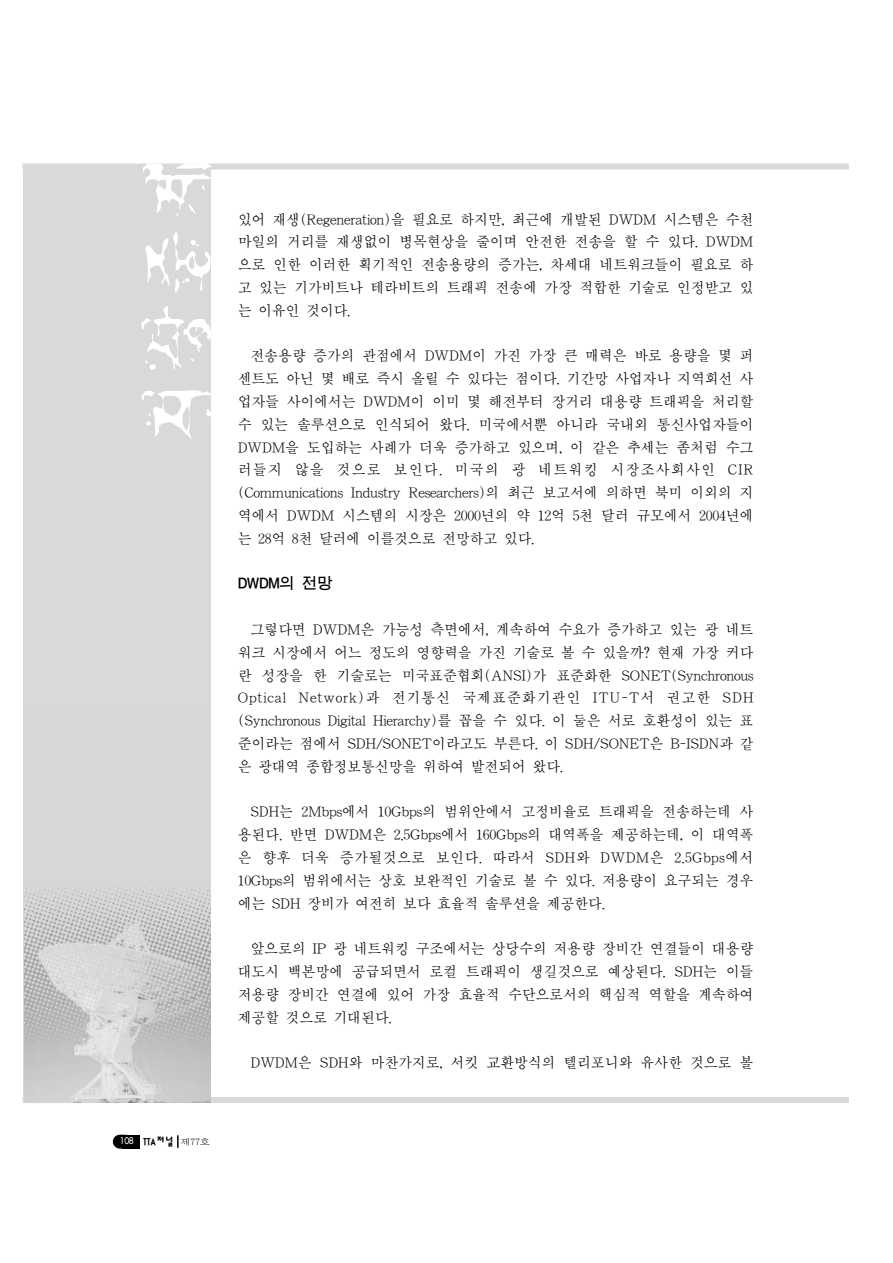
<style>
.page{position:relative;width:893px;height:1263px;background:#fff}
.page>*{position:absolute;margin:0;border:0;box-sizing:border-box;transform-origin:0 0}
.t1{font:75px "Gom L";color:#fff}
.t2{font:16.5px "JC Ntg T";letter-spacing:-.035em;color:#000;scale:.95 1}
.t3{font:15px/22.8px "J Csm";letter-spacing:-.035em;color:#000;text-align:justify;scale:.95 1}
.t4{font:11.25px "JCS Uam A";letter-spacing:-.025em;color:#000;scale:.95 1}
.s1{font-family:"Futura";font-size:9px;color:#fff}
.s2{font-family:"JC Nsm";font-size:10.5px}
</style>
<div class="page">
<div style="left:23px;top:168px;width:188px;height:935px;background:#d9d9d9"></div>
<div style="left:113px;top:1135px;width:19px;height:14px;background:#000;border-radius:7px"></div>
<div style="left:122px;top:1135px;width:17px;height:14px;background:#000"></div>
<svg style="left:177px;top:1135px;width:1px;height:13px"></svg>
<div style="left:22px;top:164px;width:826px;height:6px;background:#d9d9d9"></div>
<div style="left:22px;top:1097px;width:826px;height:6px;background:#d9d9d9"></div>
<img style="left:24px;top:886px;width:187px;height:217px">
<h1 class="t1" style="left:143px;top:449px;width:301px;rotate:-90deg">지상중계</h1>
<p class="t3" style="left:238px;top:209px;width:544px">있어 재생(Regeneration)을 필요로 하지만, 최근에 개발된 DWDM 시스템은 수천 마일의 거리를 재생없이 병목현상을 줄이며 안전한 전송을 할 수 있다. DWDM 으로 인한 이러한 획기적인 전송용량의 증가는, 차세대 네트워크들이 필요로 하 고 있는 기가비트나 테라비트의 트래픽 전송에 가장 적합한 기술로 인정받고 있 는 이유인 것이다.</p>
<p class="t3" style="left:238px;top:345px;width:544px;text-indent:13px">전송용량 증가의 관점에서 DWDM이 가진 가장 큰 매력은 바로 용량을 몇 퍼 센트도 아닌 몇 배로 즉시 올릴 수 있다는 점이다. 기간망 사업자나 지역회선 사 업자들 사이에서는 DWDM이 이미 몇 해전부터 장거리 대용량 트래픽을 처리할 수 있는 솔루션으로 인식되어 왔다. 미국에서뿐 아니라 국내외 통신사업자들이 DWDM을 도입하는 사례가 더욱 증가하고 있으며, 이 같은 추세는 좀처럼 수그 러들지 않을 것으로 보인다. 미국의 광 네트워킹 시장조사회사인 CIR (Communications Industry Researchers)의 최근 보고서에 의하면 북미 이외의 지 역에서 DWDM 시스템의 시장은 2000년의 약 12억 5천 달러 규모에서 2004년에 는 28억 8천 달러에 이를것으로 전망하고 있다.</p>
<p class="t2" style="left:238px;top:576px;width:102px">DWDM의 전망</p>
<p class="t3" style="left:238px;top:619px;width:544px;text-indent:13px">그렇다면 DWDM은 가능성 측면에서, 계속하여 수요가 증가하고 있는 광 네트 워크 시장에서 어느 정도의 영향력을 가진 기술로 볼 수 있을까? 현재 가장 커다 란 성장을 한 기술로는 미국표준협회(ANSI)가 표준화한 SONET(Synchronous Optical Network)과 전기통신 국제표준화기관인 ITU-T서 권고한 SDH (Synchronous Digital Hierarchy)를 꼽을 수 있다. 이 둘은 서로 호환성이 있는 표 준이라는 점에서 SDH/SONET이라고도 부른다. 이 SDH/SONET은 B-ISDN과 같 은 광대역 종합정보통신망을 위하여 발전되어 왔다.</p>
<p class="t3" style="left:238px;top:801px;width:544px;text-indent:13px">SDH는 2Mbps에서 10Gbps의 범위안에서 고정비율로 트래픽을 전송하는데 사 용된다. 반면 DWDM은 2.5Gbps에서 160Gbps의 대역폭을 제공하는데, 이 대역폭 은 향후 더욱 증가될것으로 보인다. 따라서 SDH와 DWDM은 2.5Gbps에서 10Gbps의 범위에서는 상호 보완적인 기술로 볼 수 있다. 저용량이 요구되는 경우 에는 SDH 장비가 여전히 보다 효율적 솔루션을 제공한다.</p>
<p class="t3" style="left:238px;top:938px;width:544px;text-indent:13px">앞으로의 IP 광 네트워킹 구조에서는 상당수의 저용량 장비간 연결들이 대용량 대도시 백본망에 공급되면서 로컬 트래픽이 생길것으로 예상된다. SDH는 이들 저용량 장비간 연결에 있어 가장 효율적 수단으로서의 핵심적 역할을 계속하여 제공할 것으로 기대된다.</p>
<p class="t3" style="left:250px;top:1052px;width:531px">DWDM은 SDH와 마찬가지로, 서킷 교환방식의 텔리포니와 유사한 것으로 볼</p>
<p class="t4" style="left:120px;top:1137px;width:96px"><span class="s1">108</span> TTA저널 <span class="s2">제77호</span></p>
</div>
